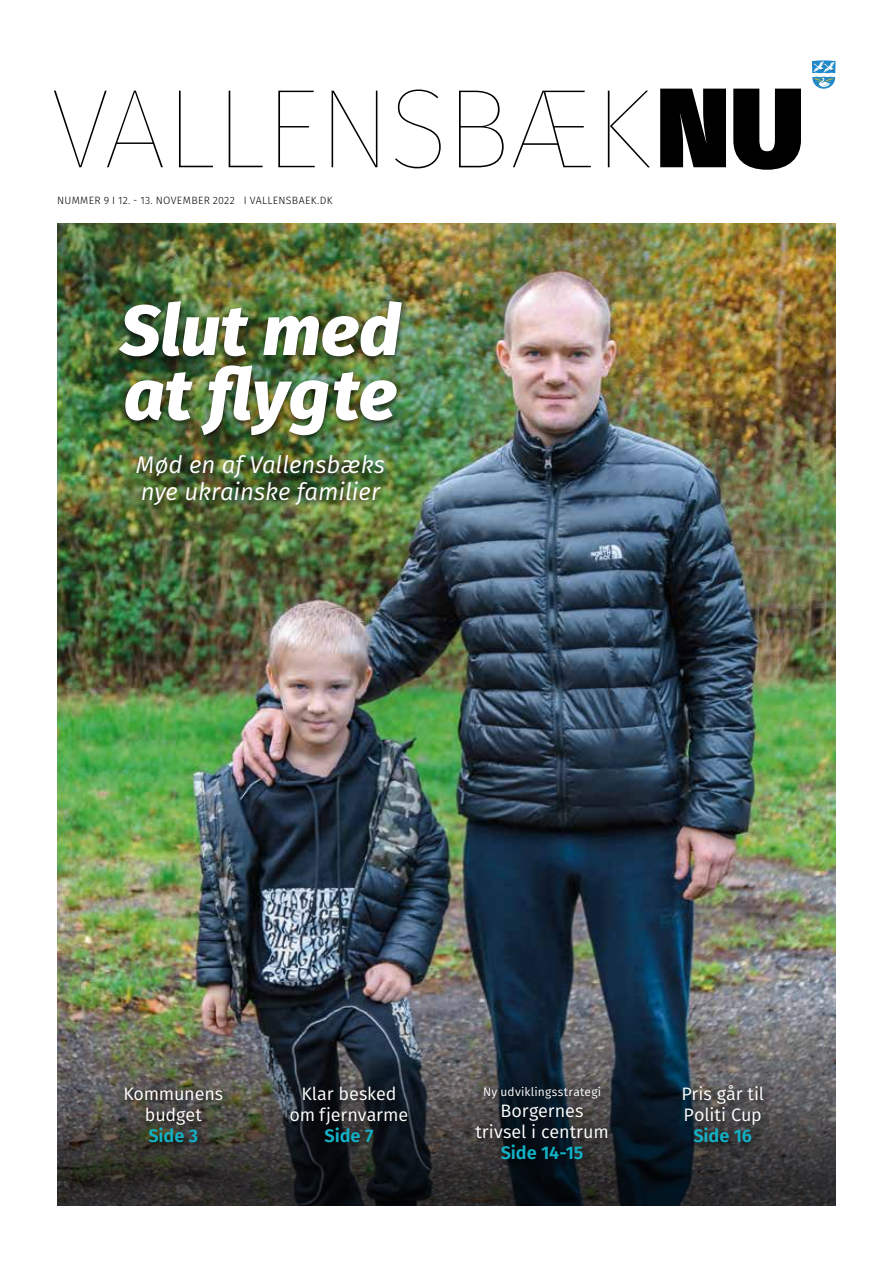
<style>
.page{position:relative;width:893px;height:1263px;background:#fff}
.page>*{position:absolute;margin:0;border:0;box-sizing:border-box;transform-origin:0 0}
.t1{font:112.65px "Fira Sans Hair";letter-spacing:-.02em;color:#000}
.t2{font:italic 800 70.8px/64.2px "Fira Sans";color:#fff}
.t3{font:italic 24px/27px "Fira Sans";color:#fff}
.t4{font:600 18.15px "Fira Sans";letter-spacing:-.01em;color:#13b1c5}
.t5{font:18px/21px "Fira Sans";letter-spacing:-.005em;color:#fff;text-align:center}
.t6{font:12px "Fira Sans";letter-spacing:.02em;color:#fff}
.t7{font:300 10.65px "Fira Sans";letter-spacing:.025em;color:#000}
.s1{font-family:"Fira Sans";font-weight:900}
</style>
<div class="page">
<img style="left:57px;top:223px;width:779px;height:725px">
<img style="left:57px;top:948px;width:779px;height:257px">
<div style="left:113px;top:298px;width:295px;height:217px;background:#000;opacity:.75"></div>
<svg style="left:470px;top:1081px;width:149px;height:89px;background:#24292e"></svg>
<svg style="left:677px;top:1080px;width:97px;height:74px;background:#3c3f43"></svg>
<svg style="left:284px;top:1081px;width:135px;height:73px;background:#191e24"></svg>
<svg style="left:119px;top:1082px;width:115px;height:72px;background:#45443c"></svg>
<svg style="left:812px;top:60px;width:24px;height:29px"></svg>
<h1 class="t1" style="left:50px;top:49px;width:754px">VALLENSBÆK<span class="s1">NU</span></h1>
<p class="t7" style="left:57px;top:193px;width:277px">NUMMER 9 I 12. - 13. NOVEMBER 2022 I VALLENSBAEK.DK</p>
<h2 class="t2" style="left:120px;top:298px;width:282px">Slut med at flygte</h2>
<h3 class="t3" style="left:136px;top:451px;width:251px">Mød en af Vallensbæks nye ukrainske familier</h3>
<p class="t5" style="left:123px;top:1083px;width:101px">Kommunens budget</p>
<p class="t4" style="left:148px;top:1123px;width:51px">Side 3</p>
<p class="t5" style="left:290px;top:1083px;width:120px">Klar besked om fjernvarme</p>
<p class="t4" style="left:325px;top:1123px;width:50px">Side 7</p>
<p class="t6" style="left:483px;top:1083px;width:120px">Ny udviklingsstrategi</p>
<p class="t5" style="left:475px;top:1100px;width:135px">Borgernes trivsel i centrum</p>
<p class="t4" style="left:501px;top:1140px;width:84px">Side 14-15</p>
<p class="t5" style="left:681px;top:1083px;width:84px;text-align:left">Pris går til<br>Politi Cup</p>
<p class="t4" style="left:693px;top:1123px;width:60px">Side 16</p>
</div>
